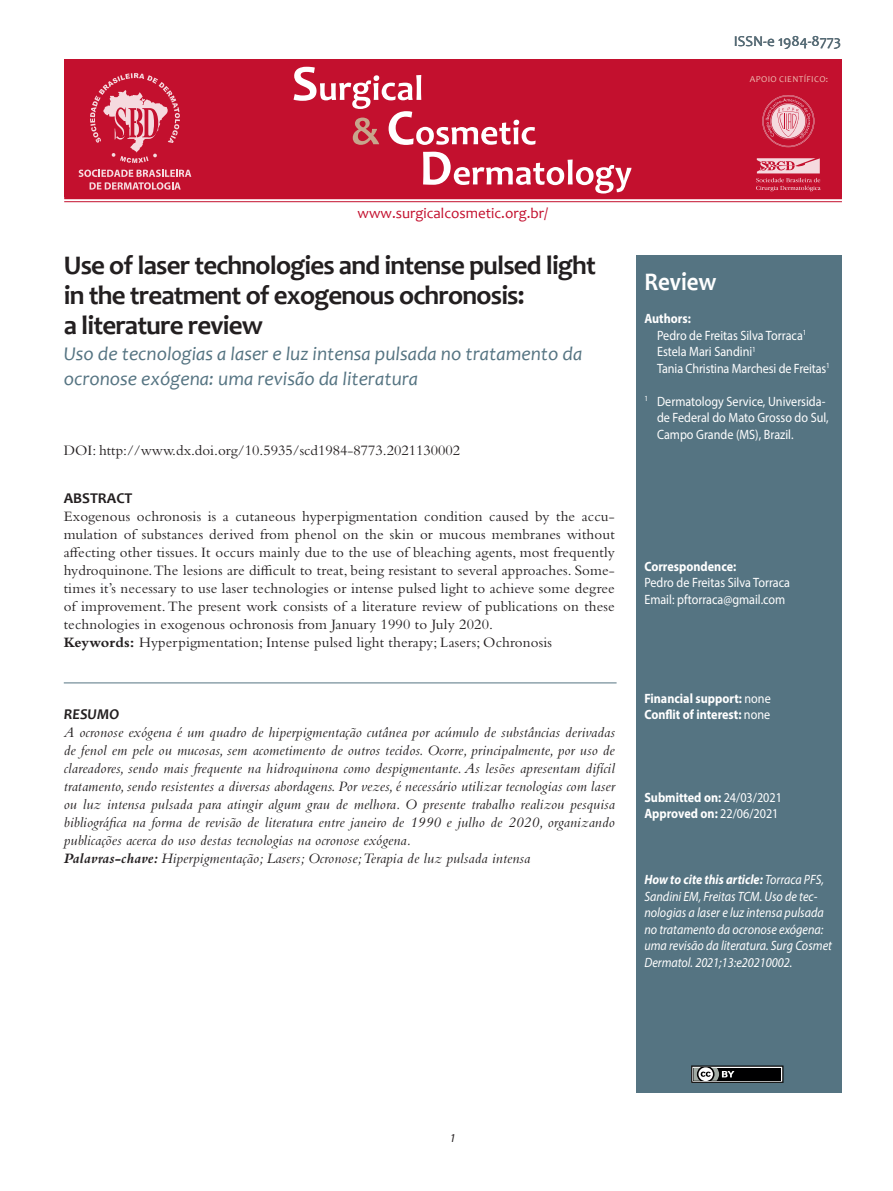
<style>
.page{position:relative;width:893px;height:1191px;background:#fff}
.page>*{position:absolute;margin:0;border:0;box-sizing:border-box;transform-origin:0 0}
.t1{font:700 27px/30px "Candara";letter-spacing:-.03em;color:#231f20}
.t2{font:700 25.5px "Candara";color:#fff;scale:.9 1}
.t3{font:italic 19.5px/25.5px "Candara";color:#557482}
.t4{font:15px/18px "Bembo Std";letter-spacing:.01em;color:#231f20;text-align:justify}
.t5{font:italic 15px/18px "Bembo Std";letter-spacing:.01em;color:#231f20;text-align:justify}
.t6{font:15px "Candara";color:#c3102e}
.t7{font:15px "Candara";color:#557482}
.t8{font:700 15px "Candara";color:#231f20}
.t9{font:italic 700 15px "Candara";color:#231f20}
.t10{font:13.5px/16.5px "Myriad Pro";color:#fff;scale:.9 1}
.t11{font:italic 13.5px/16.5px "Myriad Pro";color:#fff;scale:.9 1}
.t12{font:700 13.5px "Myriad Pro";color:#fff;scale:.9 1}
.t13{font:italic 12px "Myriad Pro";color:#231f20}
.t14{font:9px "Candara";letter-spacing:.04em;color:#efc0b4}
.s1{font-weight:700}
.s2{font-weight:400}
</style>
<div class="page">
<hr style="left:64px;top:196px;width:778px;height:3px;background:#c3102e">
<hr style="left:64px;top:201px;width:778px;height:1px;background:#c3102e">
<div style="left:64px;top:60px;width:778px;height:137px;background:#c3102e"></div>
<svg style="left:294px;top:67px;width:242px;height:78px"></svg>
<svg style="left:423px;top:152px;width:208px;height:41px"></svg>
<svg style="left:90px;top:73px;width:90px;height:90px"></svg>
<svg style="left:79px;top:170px;width:112px;height:20px"></svg>
<svg style="left:756px;top:158px;width:65px;height:33px"></svg>
<svg style="left:762px;top:95px;width:52px;height:52px"></svg>
<div style="left:636px;top:255px;width:206px;height:838px;background:#557482"></div>
<svg style="left:691px;top:1065px;width:92px;height:17px;background:#494b4c"></svg>
<hr style="left:64px;top:682px;width:553px;height:1px;background:#557482">
<p class="t7" style="left:734px;top:32px;width:109px">ISSN-e 1984-8773</p>
<p class="t14" style="left:750px;top:74px;width:80px">APOIO CIENTÍFICO:</p>
<p class="t6" style="left:357px;top:204px;width:192px">www.surgicalcosmetic.org.br/</p>
<p class="t1" style="left:64px;top:250px;width:534px">Use of laser technologies and intense pulsed light in the treatment of exogenous ochronosis:</p>
<p class="t1" style="left:64px;top:310px;width:201px">a literature review</p>
<p class="t3" style="left:64px;top:340px;width:520px">Uso de tecnologias a laser e luz intensa pulsada no tratamento da ocronose exógena: uma revisão da literatura</p>
<p class="t4" style="left:64px;top:441px;width:398px">DOI: http://www.dx.doi.org/10.5935/scd1984-8773.2021130002</p>
<p class="t8" style="left:64px;top:489px;width:70px">ABSTRACT</p>
<p class="t4" style="left:64px;top:507px;width:553px">Exogenous ochronosis is a cutaneous hyperpigmentation condition caused by the accu&shy;mulation of substances derived from phenol on the skin or mucous membranes without affecting other tissues. It occurs mainly due to the use of bleaching agents, most frequently hydroquinone. The lesions are difficult to treat, being resistant to several approaches. Some&shy;times it’s necessary to use laser technologies or intense pulsed light to achieve some degree of improvement. The present work consists of a literature review of publications on these technologies in exogenous ochronosis from January 1990 to July 2020.</p>
<p class="t4" style="left:64px;top:633px;width:490px"><span class="s1">Keywords:</span> Hyperpigmentation; Intense pulsed light therapy; Lasers; Ochronosis</p>
<p class="t9" style="left:64px;top:705px;width:57px">RESUMO</p>
<p class="t5" style="left:64px;top:723px;width:553px">A ocronose exógena é um quadro de hiperpigmentação cutânea por acúmulo de substâncias derivadas de fenol em pele ou mucosas, sem acometimento de outros tecidos. Ocorre, principalmente, por uso de clareadores, sendo mais frequente na hidroquinona como despigmentante. As lesões apresentam difícil tratamento, sendo resistentes a diversas abordagens. Por vezes, é necessário utilizar tecnologias com laser ou luz intensa pulsada para atingir algum grau de melhora. O presente trabalho realizou pesquisa bibliográfica na forma de revisão de literatura entre janeiro de 1990 e julho de 2020, organizando publicações acerca do uso destas tecnologias na ocronose exógena.</p>
<p class="t5" style="left:64px;top:849px;width:468px"><span class="s1">Palavras-chave:</span> Hiperpigmentação; Lasers; Ocronose; Terapia de luz pulsada intensa</p>
<p class="t2" style="left:644px;top:266px;width:82px">Review</p>
<p class="t12" style="left:644px;top:310px;width:53px">Authors:</p>
<p class="t10" style="left:657px;top:327px;width:167px">Pedro de Freitas Silva Torraca<sup>1</sup></p>
<p class="t10" style="left:657px;top:343px;width:111px">Estela Mari Sandini<sup>1</sup></p>
<p class="t10" style="left:657px;top:360px;width:193px">Tania Christina Marchesi de Freitas<sup>1</sup></p>
<p class="t10" style="left:657px;top:393px;width:192px;text-indent:-13px"><sup>1</sup> Dermatology Service, Universida&shy;de Federal do Mato Grosso do Sul,<br>Campo Grande (MS), Brazil.</p>
<p class="t12" style="left:644px;top:557px;width:104px">Correspondence:</p>
<p class="t10" style="left:644px;top:574px;width:163px">Pedro de Freitas Silva Torraca</p>
<p class="t10" style="left:644px;top:591px;width:158px">Email: pftorraca@gmail.com</p>
<p class="t12" style="left:644px;top:689px;width:142px">Financial support: <span class="s2">none</span></p>
<p class="t12" style="left:644px;top:706px;width:141px">Conflit of interest: <span class="s2">none</span></p>
<p class="t12" style="left:644px;top:788px;width:154px">Submitted on: <span class="s2">24/03/2021</span></p>
<p class="t12" style="left:644px;top:805px;width:151px">Approved on: <span class="s2">22/06/2021</span></p>
<p class="t11" style="left:644px;top:871px;width:210px"><span class="s1">How to cite this article:</span> Torraca PFS, Sandini EM, Freitas TCM. Uso de tec&shy;nologias a laser e luz intensa pulsada no tratamento da ocronose exógena: uma revisão da literatura. Surg Cosmet Dermatol. 2021;13:e20210002.</p>
<p class="t13" style="left:450px;top:1130px;width:7px">1</p>
</div>
